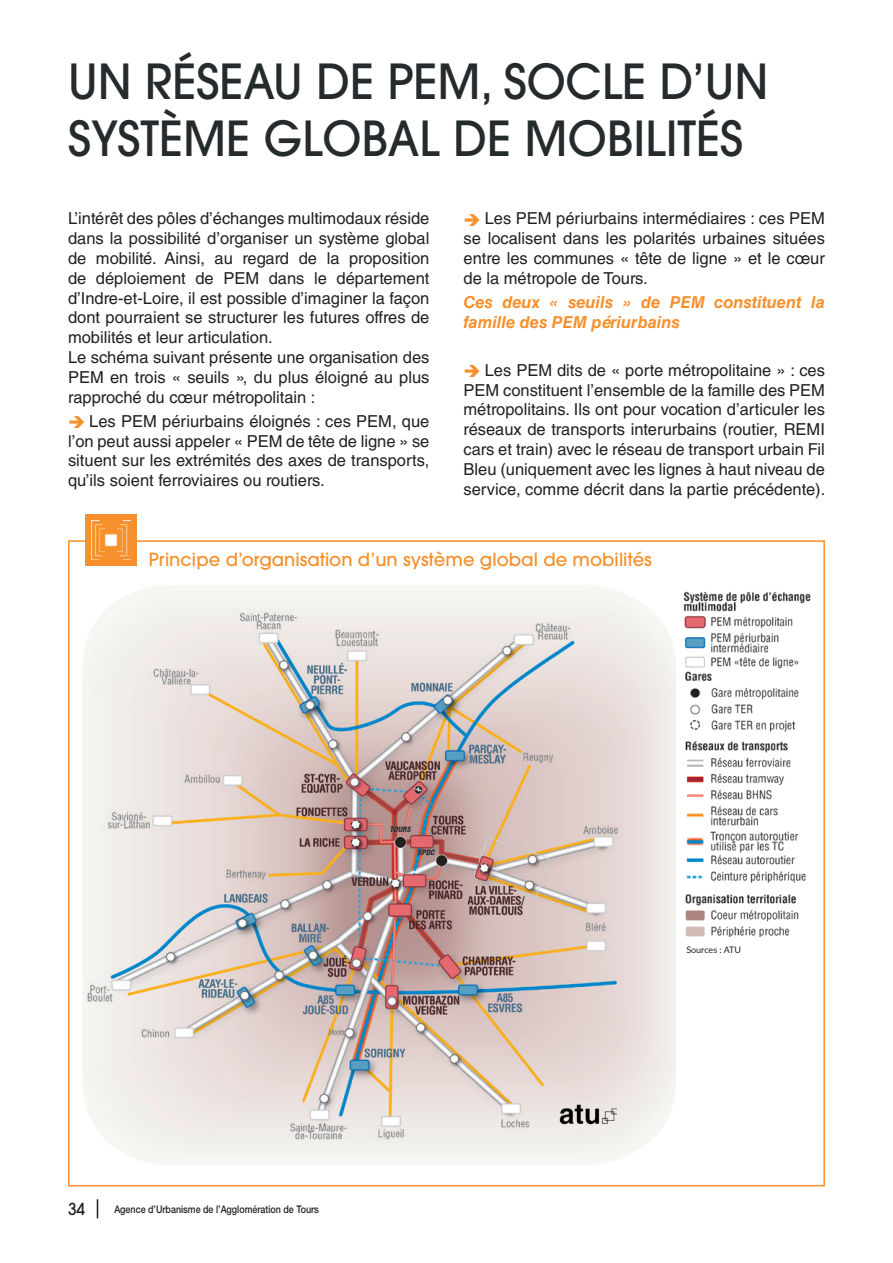
<style>
.page{position:relative;width:893px;height:1263px;background:#fff}
.page>*{position:absolute;margin:0;border:0;box-sizing:border-box;transform-origin:0 0}
.t1{font:500 48px/57px "ITC Avant Garde Pro";color:#252a2d;scale:.96 1}
.t2{font:500 18px "ITC Avant Garde Pro";color:#f6902c}
.t3{font:16.5px/19.8px "Helvetica LT Std";color:#231f20;text-align:justify}
.t4{font:italic 700 16.5px/19.8px "Helvetica LT Std";color:#f6902c}
.t5{font:500 16.5px "ITC Avant Garde Pro";color:#231f20;scale:.95 1}
.t6{font:500 10.5px "Helvetica Neue LT Std";color:#231f20;scale:.85 1}
.t7{font:9px "Lato";color:#231f20}
</style>
<div class="page">
<img style="left:83px;top:586px;width:593px;height:579px">
<div style="left:85px;top:514px;width:52px;height:52px;background:#f6902c"></div>
<img style="left:91px;top:521px;width:39px;height:39px">
<img style="left:672px;top:578px;width:153px;height:358px">
<img style="left:559px;top:1100px;width:58px;height:29px">
<svg style="left:97px;top:1199px;width:1px;height:19px"></svg>
<h1 class="t1" style="left:68px;top:53px;width:731px">UN RÉSEAU DE PEM, SOCLE D’UN<br>SYSTÈME GLOBAL DE MOBILITÉS</h1>
<p class="t3" style="left:68px;top:209px;width:363px;text-align:left">L’intérêt des pôles d’échanges multimodaux réside dans la possibilité d’organiser un système global de mobilité. Ainsi, au regard de la proposition de déploiement de PEM dans le département d’Indre-et-Loire, il est possible d’imaginer la façon dont pourraient se structurer les futures offres de mobilités et leur articulation.<br>Le schéma suivant présente une organisation des PEM en trois « seuils », du plus éloigné au plus rapproché du cœur métropolitain :</p>
<p class="t3" style="left:68px;top:411px;width:363px;text-indent:21px">Les PEM périurbains éloignés : ces PEM, que l’on peut aussi appeler « PEM de tête de ligne » se situent sur les extrémités des axes de transports, qu’ils soient ferroviaires ou routiers.</p>
<p class="t3" style="left:463px;top:209px;width:363px;text-indent:21px">Les PEM périurbains intermédiaires : ces PEM se localisent dans les polarités urbaines situées entre les communes « tête de ligne » et le cœur de la métropole de Tours.</p>
<p class="t4" style="left:463px;top:292px;width:363px">Ces deux « seuils » de PEM constituent la famille des PEM périurbains</p>
<p class="t3" style="left:463px;top:360px;width:363px;text-indent:21px">Les PEM dits de « porte métropolitaine » : ces PEM constituent l’ensemble de la famille des PEM métropolitains. Ils ont pour vocation d’articuler les réseaux de transports interurbains (routier, REMI cars et train) avec le réseau de transport urbain Fil Bleu (uniquement avec les lignes à haut niveau de service, comme décrit dans la partie précédente).</p>
<p class="t2" style="left:149px;top:548px;width:504px">Principe d’organisation d’un système global de mobilités</p>
<p class="t5" style="left:68px;top:1198px;width:20px">34</p>
<p class="t6" style="left:114px;top:1202px;width:242px">Agence d’Urbanisme de l’Agglomération de Tours</p>
<p class="t7" style="left:686px;top:943px;width:56px">Sources : ATU</p>
</div>
